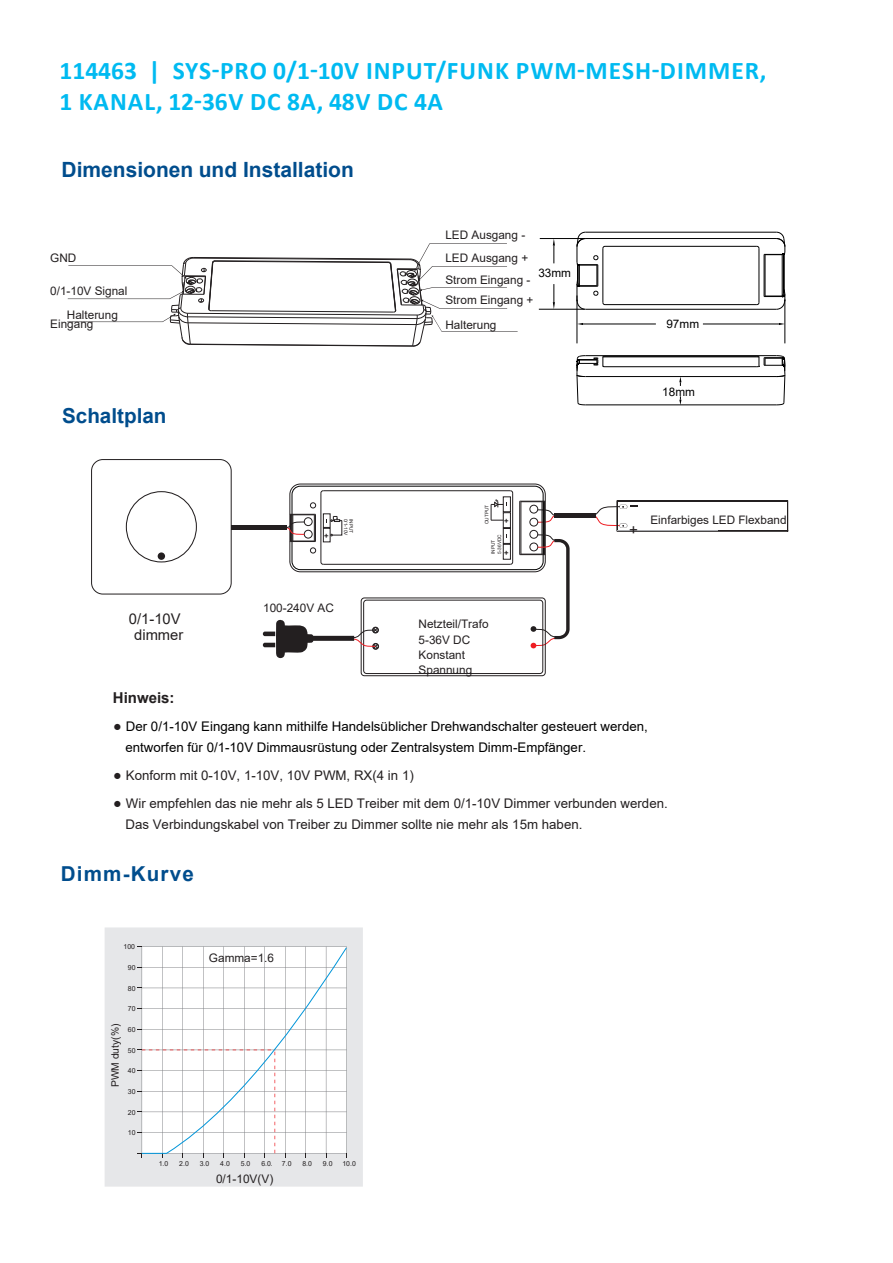
<style>
.page{position:relative;width:893px;height:1263px;background:#fff}
.page>*{position:absolute;margin:0;border:0;box-sizing:border-box;transform-origin:0 0}
.t1{font:700 25.5px/30.6px "Calibri";letter-spacing:.04em;color:#00baf1}
.t2{font:700 21px "Arial";color:#004d8d}
.t3{font:700 20.7px "Arial";color:#004d8d}
.t4{font:700 20.55px "Arial";letter-spacing:.055em;color:#004d8d}
.t5{font:15.15px "Arial";color:#231f20}
.t6{font:700 15px "Arial";color:#231f20}
.t7{font:14.7px/16.6px "Arial";color:#231f20;text-align:center}
.t8{font:13.35px/21.1px "Arial";color:#231f20}
.t9{font:13.35px/21.1px "Arial";color:#000}
.t10{font:11.85px "Arial";color:#231f20}
.t11{font:11.7px/15px "Arial";color:#231f20}
.t12{font:11.7px "Arial";color:#000}
.t13{font:10.2px "Arial";color:#231f20}
.t14{font:700 7.65px "Arial";color:#231f20}
.t15{font:6.9px "Arial";color:#231f20}
.t16{font:4.8px/6.3px "Arial";color:#231f20}
.s1{font-family:"Microsoft Ya Hei";color:#231f20}
.s2{font-family:"Microsoft Ya Hei"}
</style>
<div class="page">
<svg style="left:537px;top:508px;width:17px;height:16px"></svg>
<div style="left:530px;top:530px;width:8px;height:8px;border:1px solid #231f20;border-radius:50%"></div>
<div style="left:530px;top:518px;width:8px;height:8px;border:1px solid #231f20;border-radius:50%"></div>
<div style="left:530px;top:505px;width:8px;height:8px;border:1px solid #231f20;border-radius:50%"></div>
<div style="left:290px;top:484px;width:255px;height:88px;border:1px solid #231f20;border-radius:10px"></div>
<div style="left:292px;top:486px;width:251px;height:84px;border:1px solid #000;border-radius:8px"></div>
<svg style="left:310px;top:548px;width:6px;height:5px"></svg>
<svg style="left:310px;top:503px;width:6px;height:5px"></svg>
<hr style="left:321px;top:493px;width:1px;height:69px;background:#231f20">
<hr style="left:323px;top:564px;width:187px;height:1px;background:#231f20">
<hr style="left:323px;top:490px;width:187px;height:1px;background:#231f20">
<div style="left:91px;top:459px;width:141px;height:135px;border:1px solid #231f20;border-radius:11px"></div>
<svg style="left:520px;top:501px;width:26px;height:1px"></svg>
<hr style="left:519px;top:501px;width:1px;height:54px;background:#231f20">
<hr style="left:521px;top:502px;width:1px;height:52px;background:#231f20">
<hr style="left:512px;top:493px;width:1px;height:69px;background:#231f20">
<div style="left:363px;top:600px;width:180px;height:74px;border:1px solid #231f20;border-radius:3px"></div>
<div style="left:361px;top:598px;width:184px;height:78px;border:1px solid #231f20;border-radius:3px"></div>
<svg style="left:263px;top:620px;width:116px;height:38px"></svg>
<svg style="left:595px;top:500px;width:193px;height:32px"></svg>
<div style="left:554px;top:513px;width:41px;height:5px;background:#231f20"></div>
<svg style="left:283px;top:514px;width:33px;height:28px"></svg>
<hr style="left:231px;top:526px;width:55px;height:4px;background:#231f20">
<hr style="left:585px;top:309px;width:191px;height:1px;background:#000">
<hr style="left:605px;top:304px;width:152px;height:1px;background:#000">
<hr style="left:605px;top:246px;width:152px;height:1px;background:#000">
<hr style="left:585px;top:238px;width:191px;height:1px;background:#000">
<hr style="left:585px;top:232px;width:191px;height:1px;background:#000">
<hr style="left:759px;top:248px;width:1px;height:55px;background:#000">
<hr style="left:764px;top:254px;width:1px;height:43px;background:#000">
<hr style="left:765px;top:254px;width:1px;height:42px;background:#000">
<hr style="left:782px;top:255px;width:1px;height:41px;background:#000">
<hr style="left:783px;top:254px;width:1px;height:40px;background:#000">
<hr style="left:784px;top:254px;width:1px;height:40px;background:#000">
<svg style="left:757px;top:232px;width:29px;height:23px"></svg>
<svg style="left:757px;top:289px;width:29px;height:20px"></svg>
<svg style="left:577px;top:232px;width:28px;height:77px"></svg>
<hr style="left:583px;top:324px;width:73px;height:1px;background:#000">
<hr style="left:703px;top:324px;width:76px;height:1px;background:#000">
<svg style="left:779px;top:323px;width:6px;height:2px"></svg>
<hr style="left:577px;top:295px;width:1px;height:48px;background:#000">
<hr style="left:785px;top:299px;width:1px;height:44px;background:#000">
<svg style="left:553px;top:239px;width:2px;height:24px"></svg>
<svg style="left:553px;top:284px;width:2px;height:25px"></svg>
<hr style="left:539px;top:309px;width:46px;height:1px;background:#000">
<hr style="left:540px;top:238px;width:45px;height:1px;background:#000">
<hr style="left:585px;top:405px;width:191px;height:1px;background:#000">
<hr style="left:585px;top:376px;width:191px;height:1px;background:#000">
<hr style="left:605px;top:366px;width:152px;height:1px;background:#000">
<hr style="left:605px;top:357px;width:152px;height:1px;background:#000">
<hr style="left:605px;top:356px;width:152px;height:1px;background:#000">
<hr style="left:585px;top:355px;width:191px;height:1px;background:#000">
<svg style="left:577px;top:355px;width:28px;height:50px"></svg>
<svg style="left:757px;top:355px;width:29px;height:50px"></svg>
<svg style="left:679px;top:377px;width:2px;height:9px"></svg>
<svg style="left:679px;top:396px;width:2px;height:9px"></svg>
<svg style="left:520px;top:533px;width:50px;height:115px"></svg>
<svg style="left:67px;top:243px;width:451px;height:104px"></svg>
<div style="left:126px;top:491px;width:71px;height:71px;border:1px solid #231f20;border-radius:50%"></div>
<div style="left:158px;top:552px;width:7px;height:8px;background:#231f20;border-radius:50%"></div>
<div style="left:323px;top:514px;width:7px;height:14px;border:1px solid #231f20"></div>
<div style="left:323px;top:528px;width:7px;height:14px;border:1px solid #231f20"></div>
<div style="left:503px;top:512px;width:8px;height:16px;border:1px solid #231f20"></div>
<div style="left:503px;top:544px;width:8px;height:15px;border:1px solid #231f20"></div>
<div style="left:503px;top:497px;width:8px;height:15px;border:1px solid #231f20"></div>
<div style="left:503px;top:528px;width:8px;height:16px;border:1px solid #231f20"></div>
<svg style="left:491px;top:499px;width:16px;height:22px"></svg>
<svg style="left:326px;top:516px;width:16px;height:20px"></svg>
<div style="left:105px;top:927px;width:258px;height:259px;background:#e6e7e9"></div>
<svg style="left:137px;top:946px;width:210px;height:212px"></svg>
<h1 class="t1" style="left:60px;top:55px;width:708px">114463 | SYS-PRO 0/1-10V INPUT/FUNK PWM-MESH-DIMMER,<br>1 KANAL, 12-36V DC 8A, 48V DC 4A</h1>
<h2 class="t2" style="left:62px;top:154px;width:294px">Dimensionen und Installation</h2>
<p class="t11" style="left:445px;top:224px;width:84px;line-height:22.8px">LED Ausgang -<br>LED Ausgang +</p>
<p class="t11" style="left:445px;top:269px;width:89px;line-height:20.7px">Strom Eingang -<br>Strom Eingang +</p>
<p class="t11" style="left:50px;top:251px;width:28px">GND</p>
<p class="t11" style="left:50px;top:283px;width:79px">0/1-10V Signal</p>
<p class="t11" style="left:50px;top:316px;width:45px">Eingang</p>
<p class="t11" style="left:445px;top:317px;width:53px">Halterung</p>
<p class="t12" style="left:538px;top:265px;width:34px">33mm</p>
<p class="t11" style="left:67px;top:307px;width:53px">Halterung</p>
<h3 class="t3" style="left:62px;top:401px;width:106px">Schaltplan</h3>
<p class="t7" style="left:129px;top:610px;width:56px">0/1-10V dimmer</p>
<p class="t14" style="left:321px;top:538px;width:6px;rotate:-90deg">+</p>
<p class="t16" style="left:484px;top:524px;width:21px;rotate:-90deg">OUTPUT</p>
<p class="t16" style="left:349px;top:519px;width:18px;rotate:90deg">0/1-10V</p>
<p class="t16" style="left:354px;top:519px;width:16px;rotate:90deg">INPUT</p>
<p class="t14" style="left:501px;top:523px;width:6px;rotate:-90deg">+</p>
<p class="t16" style="left:490px;top:554px;width:21px;rotate:-90deg">INPUT<br>5-36VDC</p>
<p class="t14" style="left:501px;top:555px;width:6px;rotate:-90deg">+</p>
<p class="t11" style="left:263px;top:600px;width:72px">100-240V AC</p>
<p class="t11" style="left:419px;top:617px;width:71px">Netzteil/Trafo<br>5-36V DC<br>Konstant<br>Spannung</p>
<p class="t12" style="left:666px;top:316px;width:34px">97mm</p>
<p class="t12" style="left:662px;top:384px;width:34px">18mm</p>
<p class="t5" style="left:629px;top:519px;width:10px">+</p>
<p class="t11" style="left:650px;top:513px;width:138px">Einfarbiges LED Flexband</p>
<p class="t6" style="left:113px;top:687px;width:63px">Hinweis:</p>
<p class="t9" style="left:125px;top:716px;width:524px;text-indent:-12px"><span class="s1">●</span> Der 0/1-10V Eingang kann mithilfe Handelsüblicher Drehwandschalter gesteuert werden, entworfen für 0/1-10V Dimmausrüstung oder Zentralsystem Dimm-Empfänger.</p>
<p class="t8" style="left:113px;top:765px;width:302px"><span class="s2">●</span> Konform mit 0-10V, 1-10V, 10V PWM, RX(4 in 1)</p>
<p class="t8" style="left:125px;top:792px;width:544px;text-indent:-12px"><span class="s2">●</span> Wir empfehlen das nie mehr als 5 LED Treiber mit dem 0/1-10V Dimmer verbunden werden.<br>Das Verbindungskabel von Treiber zu Dimmer sollte nie mehr als 15m haben.</p>
<h3 class="t4" style="left:61px;top:859px;width:135px">Dimm-Kurve</h3>
<p class="t15" style="left:124px;top:942px;width:13px">100</p>
<p class="t15" style="left:128px;top:963px;width:9px">90</p>
<p class="t15" style="left:128px;top:983px;width:9px">80</p>
<p class="t15" style="left:128px;top:1004px;width:9px">70</p>
<p class="t15" style="left:128px;top:1025px;width:9px">60</p>
<p class="t15" style="left:128px;top:1045px;width:9px">50</p>
<p class="t15" style="left:128px;top:1066px;width:9px">40</p>
<p class="t15" style="left:128px;top:1087px;width:9px">30</p>
<p class="t15" style="left:128px;top:1107px;width:9px">20</p>
<p class="t15" style="left:128px;top:1128px;width:9px">10</p>
<p class="t13" style="left:108px;top:1087px;width:65px;rotate:-90deg">PWM duty(%)</p>
<p class="t11" style="left:209px;top:950px;width:67px">Gamma=1.6</p>
<p class="t15" style="left:159px;top:1158px;width:11px">1.0</p>
<p class="t15" style="left:179px;top:1158px;width:11px">2.0</p>
<p class="t15" style="left:200px;top:1158px;width:11px">3.0</p>
<p class="t15" style="left:220px;top:1158px;width:11px">4.0</p>
<p class="t15" style="left:241px;top:1158px;width:11px">5.0</p>
<p class="t15" style="left:261px;top:1158px;width:13px">6.0.</p>
<p class="t15" style="left:282px;top:1158px;width:11px">7.0</p>
<p class="t15" style="left:302px;top:1158px;width:11px">8.0</p>
<p class="t15" style="left:323px;top:1158px;width:11px">9.0</p>
<p class="t15" style="left:342px;top:1158px;width:15px">10.0</p>
<p class="t10" style="left:216px;top:1170px;width:59px">0/1-10V(V)</p>
</div>
